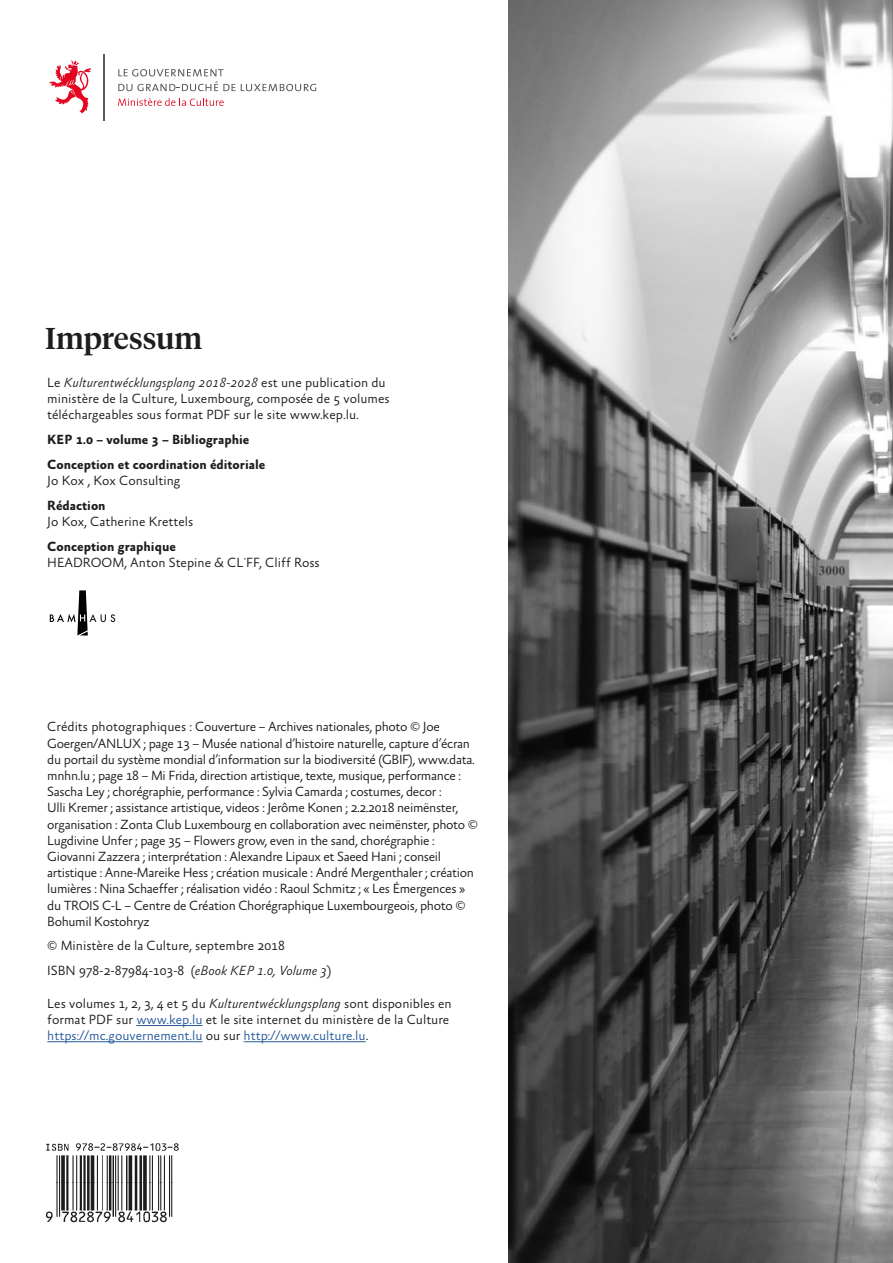
<style>
.page{position:relative;width:893px;height:1263px;background:#fff}
.page>*{position:absolute;margin:0;border:0;box-sizing:border-box;transform-origin:0 0}
.t1{font:500 30px "Tiempos Headline";color:#1d1d1b}
.t2{font:300 13.5px/16.2px "Absara Sans";letter-spacing:-.025em;color:#1d1d1b}
.t3{font:300 13.5px/16.2px "Absara Sans";color:#1d1d1b}
.t4{font:700 13.5px/24.8px "Absara Sans";color:#1d1d1b}
.s1{font-style:italic}
.s2{color:#275b9c}
</style>
<div class="page">
<img style="left:508px;top:0;width:385px;height:1263px">
<hr style="left:136px;top:1025px;width:66px;height:1px;background:#275b9c">
<hr style="left:47px;top:1041px;width:156px;height:1px;background:#275b9c">
<hr style="left:244px;top:1041px;width:122px;height:1px;background:#275b9c">
<img style="left:45px;top:1143px;width:134px;height:79px">
<svg style="left:50px;top:590px;width:65px;height:45px"></svg>
<svg style="left:49px;top:60px;width:42px;height:53px"></svg>
<hr style="left:103px;top:54px;width:1px;height:67px;background:#5a5a59">
<svg style="left:118px;top:69px;width:117px;height:22px"></svg>
<svg style="left:241px;top:84px;width:75px;height:7px"></svg>
<svg style="left:118px;top:98px;width:106px;height:8px"></svg>
<h1 class="t1" style="left:45px;top:317px;width:158px">Impressum</h1>
<p class="t3" style="left:47px;top:375px;width:344px">Le <span class="s1">Kulturentwécklungsplang 2018-2028</span> est une publication du ministère de la Culture, Luxembourg, composée de 5 volumes téléchargeables sous format PDF sur le site www.kep.lu.</p>
<p class="t4" style="left:47px;top:428px;width:220px">KEP 1.0 – volume 3 – Bibliographie<br>Conception et coordination éditoriale</p>
<p class="t3" style="left:47px;top:473px;width:135px">Jo Kox , Kox Consulting</p>
<p class="t4" style="left:47px;top:493px;width:60px">Rédaction</p>
<p class="t3" style="left:47px;top:514px;width:148px">Jo Kox, Catherine Krettels</p>
<p class="t4" style="left:47px;top:534px;width:130px">Conception graphique</p>
<p class="t3" style="left:47px;top:555px;width:274px">HEADROOM, Anton Stepine &amp; CL·FF, Cliff Ross</p>
<p class="t2" style="left:47px;top:719px;width:432px">Crédits photographiques : Couverture – Archives nationales, photo © Joe Goergen/ANLUX ; page 13 – Musée national d’histoire naturelle, capture d’écran du portail du système mondial d’information sur la biodiversité (GBIF), www.data. mnhn.lu ; page 18 – Mi Frida, direction artistique, texte, musique, performance :<br>Sascha Ley ; chorégraphie, performance : Sylvia Camarda ; costumes, decor :<br>Ulli Kremer ; assistance artistique, videos : Jerôme Konen ; 2.2.2018 neimënster, organisation : Zonta Club Luxembourg en collaboration avec neimënster, photo © Lugdivine Unfer ; page 35 – Flowers grow, even in the sand, chorégraphie :<br>Giovanni Zazzera ; interprétation : Alexandre Lipaux et Saeed Hani ; conseil artistique : Anne-Mareike Hess ; création musicale : André Mergenthaler ; création lumières : Nina Schaeffer ; réalisation vidéo : Raoul Schmitz ; « Les Émergences » du TROIS C-L – Centre de Création Chorégraphique Luxembourgeois, photo © Bohumil Kostohryz</p>
<p class="t3" style="left:47px;top:934px;width:286px;line-height:24.8px">© Ministère de la Culture, septembre 2018<br>ISBN 978-2-87984-103-8 (<span class="s1">eBook KEP 1.0, Volume 3</span>)</p>
<p class="t3" style="left:47px;top:995px;width:406px">Les volumes 1, 2, 3, 4 et 5 du <span class="s1">Kulturentwécklungsplang</span> sont disponibles en format PDF sur <span class="s2">www.kep.lu</span> et le site internet du ministère de la Culture <span class="s2">https://mc.gouvernement.lu</span> ou sur <span class="s2">http://www.culture.lu</span>.</p>
</div>
